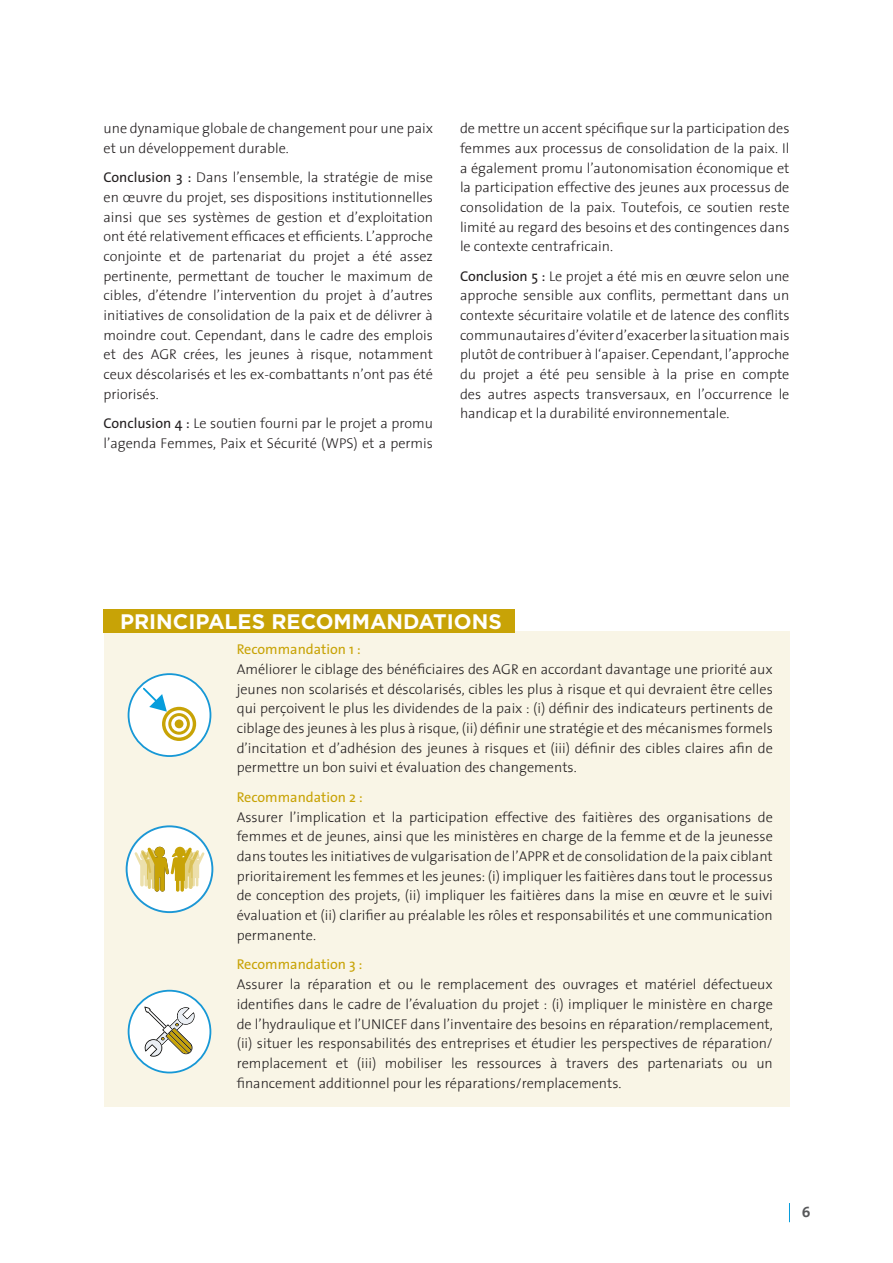
<style>
.page{position:relative;width:893px;height:1263px;background:#fff}
.page>*{position:absolute;margin:0;border:0;box-sizing:border-box;transform-origin:0 0}
.Subhead_Level_1__Cha{font:700 21px "Gotham";color:#fff}
.t1{font:15px "The Sans Bold Caps";color:#57585a}
.BODY_TEXT__ITALIC_OR{font:300 14.25px/19.6px "The Sans";color:#231f20;text-align:justify}
.BODY_TEXT__ITALIC_OR-2{font:14.25px "The Sans";color:#c8a306}
.s1{font-weight:400}
</style>
<div class="page">
<svg style="left:789px;top:1203px;width:1px;height:19px"></svg>
<div style="left:104px;top:631px;width:686px;height:476px;background:#f9f5e6"></div>
<div style="left:104px;top:609px;width:411px;height:24px;background:#c8a306"></div>
<div style="left:129px;top:674px;width:81px;height:82px;background:#fff;border-radius:50%"></div>
<div style="left:128px;top:673px;width:83px;height:84px;border:2px solid #1798d6;border-radius:50%"></div>
<svg style="left:141px;top:686px;width:55px;height:55px"></svg>
<div style="left:129px;top:991px;width:81px;height:81px;background:#fff;border-radius:50%"></div>
<div style="left:128px;top:990px;width:83px;height:83px;border:2px solid #1798d6;border-radius:50%"></div>
<svg style="left:144px;top:1006px;width:51px;height:51px"></svg>
<div style="left:127px;top:826px;width:85px;height:86px;background:#fff;border-radius:50%"></div>
<div style="left:126px;top:825px;width:87px;height:88px;border:2px solid #1c97d5;border-radius:50%"></div>
<svg style="left:135px;top:847px;width:69px;height:45px"></svg>
<p class="BODY_TEXT__ITALIC_OR" style="left:104px;top:118px;width:331px">une dynamique globale de changement pour une paix et un développement durable.</p>
<p class="BODY_TEXT__ITALIC_OR" style="left:104px;top:167px;width:331px"><span class="s1">Conclusion 3 :</span> Dans l’ensemble, la stratégie de mise en œuvre du projet, ses dispositions institutionnelles ainsi que ses systèmes de gestion et d’exploitation ont été relativement efficaces et efficients. L’approche conjointe et de partenariat du projet a été assez pertinente, permettant de toucher le maximum de cibles, d’étendre l’intervention du projet à d’autres initiatives de consolidation de la paix et de délivrer à moindre cout. Cependant, dans le cadre des emplois et des AGR crées, les jeunes à risque, notamment ceux déscolarisés et les ex-combattants n’ont pas été priorisés.</p>
<p class="BODY_TEXT__ITALIC_OR" style="left:104px;top:413px;width:331px"><span class="s1">Conclusion 4 :</span> Le soutien fourni par le projet a promu l’agenda Femmes, Paix et Sécurité (WPS) et a permis</p>
<p class="BODY_TEXT__ITALIC_OR" style="left:460px;top:118px;width:331px">de mettre un accent spécifique sur la participation des femmes aux processus de consolidation de la paix. Il a également promu l’autonomisation économique et la participation effective des jeunes aux processus de consolidation de la paix. Toutefois, ce soutien reste limité au regard des besoins et des contingences dans le contexte centrafricain.</p>
<p class="BODY_TEXT__ITALIC_OR" style="left:460px;top:266px;width:331px"><span class="s1">Conclusion 5 :</span> Le projet a été mis en œuvre selon une approche sensible aux conflits, permettant dans un contexte sécuritaire volatile et de latence des conflits communautaires d’éviter d’exacerber la situation mais plutôt de contribuer à l‘apaiser. Cependant, l’approche du projet a été peu sensible à la prise en compte des autres aspects transversaux, en l’occurrence le handicap et la durabilité environnementale.</p>
<p class="Subhead_Level_1__Cha" style="left:120px;top:609px;width:383px">PRINCIPALES RECOMMANDATIONS</p>
<p class="BODY_TEXT__ITALIC_OR-2" style="left:237px;top:637px;width:126px">Recommandation 1 :</p>
<p class="BODY_TEXT__ITALIC_OR" style="left:237px;top:659px;width:538px">Améliorer le ciblage des bénéficiaires des AGR en accordant davantage une priorité aux jeunes non scolarisés et déscolarisés, cibles les plus à risque et qui devraient être celles qui perçoivent le plus les dividendes de la paix : (i) définir des indicateurs pertinents de ciblage des jeunes à les plus à risque, (ii) définir une stratégie et des mécanismes formels d’incitation et d’adhésion des jeunes à risques et (iii) définir des cibles claires afin de permettre un bon suivi et évaluation des changements.</p>
<p class="BODY_TEXT__ITALIC_OR-2" style="left:237px;top:785px;width:128px">Recommandation 2 :</p>
<p class="BODY_TEXT__ITALIC_OR" style="left:237px;top:807px;width:538px">Assurer l’implication et la participation effective des faitières des organisations de femmes et de jeunes, ainsi que les ministères en charge de la femme et de la jeunesse dans toutes les initiatives de vulgarisation de l’APPR et de consolidation de la paix ciblant prioritairement les femmes et les jeunes: (i) impliquer les faitières dans tout le processus de conception des projets, (ii) impliquer les faitières dans la mise en œuvre et le suivi évaluation et (ii) clarifier au préalable les rôles et responsabilités et une communication permanente.</p>
<p class="BODY_TEXT__ITALIC_OR-2" style="left:237px;top:952px;width:127px">Recommandation 3 :</p>
<p class="BODY_TEXT__ITALIC_OR" style="left:237px;top:974px;width:538px">Assurer la réparation et ou le remplacement des ouvrages et matériel défectueux identifies dans le cadre de l’évaluation du projet : (i) impliquer le ministère en charge de l’hydraulique et l’UNICEF dans l’inventaire des besoins en réparation/remplacement, (ii) situer les responsabilités des entreprises et étudier les perspectives de réparation/ remplacement et (iii) mobiliser les ressources à travers des partenariats ou un financement additionnel pour les réparations/remplacements.</p>
<p class="t1" style="left:802px;top:1199px;width:10px">6</p>
</div>
